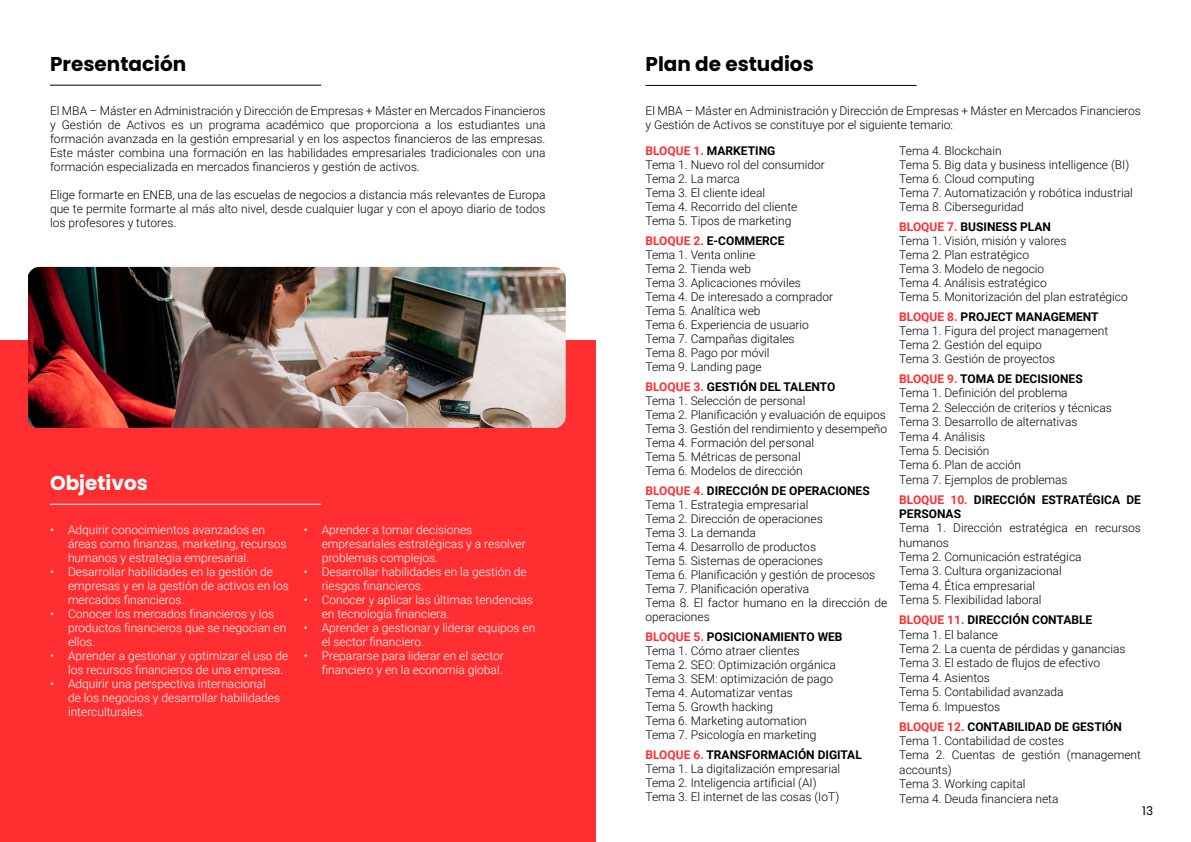
<style>
.page{position:relative;width:1191px;height:842px;background:#fff}
.page>*{position:absolute;margin:0;border:0;box-sizing:border-box;transform-origin:0 0}
.t1{font:700 20px "Poppins";color:#000}
.t2{font:700 20px "Poppins";color:#fff}
.t3{font:300 12px/14px "Roboto";color:#000}
.t4{font:300 12px/14px "Roboto";color:#fff}
.t5{font:700 12px/14px "Roboto";color:#000}
.t6{font:12px "Poppins";color:#000}
.s1{font-weight:700;color:#ff2f31}
.s2{font-weight:700}
.s3{color:#ff2f31}
</style>
<div class="page">
<hr style="left:645px;top:85px;width:271px;height:1px;background:#000">
<div style="left:0;top:340px;width:596px;height:502px;background:#ff2f31"></div>
<hr style="left:50px;top:85px;width:271px;height:1px;background:#000">
<hr style="left:50px;top:504px;width:271px;height:1px;background:#fff">
<img style="left:28px;top:267px;width:538px;height:161px">
<h1 class="t1" style="left:50px;top:52px;width:138px">Presentación</h1>
<p class="t3" style="left:50px;top:103px;width:497px;text-align:justify">El MBA – Máster en Administración y Dirección de Empresas + Máster en Mercados Financieros y Gestión de Activos es un programa académico que proporciona a los estudiantes una formación avanzada en la gestión empresarial y en los aspectos financieros de las empresas.<br>Este máster combina una formación en las habilidades empresariales tradicionales con una formación especializada en mercados financieros y gestión de activos.</p>
<p class="t3" style="left:50px;top:187px;width:497px;text-align:justify">Elige formarte en ENEB, una de las escuelas de negocios a distancia más relevantes de Europa que te permite formarte al más alto nivel, desde cualquier lugar y con el apoyo diario de todos los profesores y tutores.</p>
<h1 class="t2" style="left:50px;top:471px;width:99px">Objetivos</h1>
<p class="t4" style="left:68px;top:522px;width:220px;text-indent:-18px">• Adquirir conocimientos avanzados en áreas como finanzas, marketing, recursos humanos y estrategia empresarial.</p>
<p class="t4" style="left:68px;top:564px;width:222px;text-indent:-18px">• Desarrollar habilidades en la gestión de empresas y en la gestión de activos en los mercados financieros.</p>
<p class="t4" style="left:68px;top:606px;width:220px;text-indent:-18px">• Conocer los mercados financieros y los productos financieros que se negocian en ellos.</p>
<p class="t4" style="left:68px;top:648px;width:222px;text-indent:-18px">• Aprender a gestionar y optimizar el uso de los recursos financieros de una empresa.</p>
<p class="t4" style="left:68px;top:676px;width:214px;text-indent:-18px">• Adquirir una perspectiva internacional de los negocios y desarrollar habilidades interculturales.</p>
<p class="t4" style="left:322px;top:522px;width:206px;text-indent:-18px">• Aprender a tomar decisiones empresariales estratégicas y a resolver problemas complejos.</p>
<p class="t4" style="left:322px;top:564px;width:207px;text-indent:-18px">• Desarrollar habilidades en la gestión de riesgos financieros.</p>
<p class="t4" style="left:322px;top:592px;width:213px;text-indent:-18px">• Conocer y aplicar las últimas tendencias en tecnología financiera.</p>
<p class="t4" style="left:322px;top:620px;width:215px;text-indent:-18px">• Aprender a gestionar y liderar equipos en el sector financiero.</p>
<p class="t4" style="left:304px;top:648px;width:202px;text-align:right">• Prepararse para liderar en el sector financiero y en la economía global.</p>
<h1 class="t1" style="left:645px;top:52px;width:170px">Plan de estudios</h1>
<p class="t3" style="left:645px;top:103px;width:497px">El MBA – Máster en Administración y Dirección de Empresas + Máster en Mercados Financieros y Gestión de Activos se constituye por el siguiente temario:</p>
<p class="t3" style="left:645px;top:143px;width:181px"><span class="s1">BLOQUE 1.</span> <span class="s2">MARKETING<br></span>Tema 1. Nuevo rol del consumidor<br>Tema 2. La marca<br>Tema 3. El cliente ideal<br>Tema 4. Recorrido del cliente<br>Tema 5. Tipos de marketing</p>
<p class="t3" style="left:645px;top:233px;width:189px"><span class="s1">BLOQUE 2.</span> <span class="s2">E-COMMERCE<br></span>Tema 1. Venta online<br>Tema 2. Tienda web<br>Tema 3. Aplicaciones móviles<br>Tema 4. De interesado a comprador<br>Tema 5. Analítica web<br>Tema 6. Experiencia de usuario<br>Tema 7. Campañas digitales<br>Tema 8. Pago por móvil<br>Tema 9. Landing page</p>
<p class="t3" style="left:645px;top:379px;width:243px"><span class="s1">BLOQUE 3.</span> <span class="s2">GESTIÓN DEL TALENTO<br></span>Tema 1. Selección de personal<br>Tema 2. Planificación y evaluación de equipos Tema 3. Gestión del rendimiento y desempeño Tema 4. Formación del personal<br>Tema 5. Métricas de personal<br>Tema 6. Modelos de dirección</p>
<p class="t3" style="left:645px;top:483px;width:243px"><span class="s1">BLOQUE 4.</span> <span class="s2">DIRECCIÓN DE OPERACIONES<br></span>Tema 1. Estrategia empresarial<br>Tema 2. Dirección de operaciones<br>Tema 3. La demanda<br>Tema 4. Desarrollo de productos<br>Tema 5. Sistemas de operaciones<br>Tema 6. Planificación y gestión de procesos<br>Tema 7. Planificación operativa<br>Tema 8. El factor humano en la dirección de operaciones</p>
<p class="t3" style="left:645px;top:629px;width:199px"><span class="s1">BLOQUE 5.</span> <span class="s2">POSICIONAMIENTO WEB<br></span>Tema 1. Cómo atraer clientes<br>Tema 2. SEO: Optimización orgánica<br>Tema 3. SEM: optimización de pago<br>Tema 4. Automatizar ventas<br>Tema 5. Growth hacking<br>Tema 6. Marketing automation<br>Tema 7. Psicología en marketing</p>
<p class="t3" style="left:645px;top:747px;width:218px"><span class="s1">BLOQUE 6.</span> <span class="s2">TRANSFORMACIÓN DIGITAL </span>Tema 1. La digitalización empresarial Tema 2. Inteligencia artificial (AI)<br>Tema 3. El internet de las cosas (IoT)</p>
<p class="t3" style="left:899px;top:143px;width:235px">Tema 4. Blockchain<br>Tema 5. Big data y business intelligence (BI)<br>Tema 6. Cloud computing<br>Tema 7. Automatización y robótica industrial<br>Tema 8. Ciberseguridad</p>
<p class="t3" style="left:899px;top:219px;width:230px"><span class="s1">BLOQUE 7.</span> <span class="s2">BUSINESS PLAN<br></span>Tema 1. Visión, misión y valores<br>Tema 2. Plan estratégico<br>Tema 3. Modelo de negocio<br>Tema 4. Análisis estratégico<br>Tema 5. Monitorización del plan estratégico</p>
<p class="t3" style="left:899px;top:309px;width:210px"><span class="s1">BLOQUE 8.</span> <span class="s2">PROJECT MANAGEMENT<br></span>Tema 1. Figura del project management<br>Tema 2. Gestión del equipo<br>Tema 3. Gestión de proyectos</p>
<p class="t3" style="left:899px;top:371px;width:214px;line-height:14.4px"><span class="s1">BLOQUE 9.</span> <span class="s2">TOMA DE DECISIONES<br></span>Tema 1. Definición del problema<br>Tema 2. Selección de criterios y técnicas<br>Tema 3. Desarrollo de alternativas<br>Tema 4. Análisis<br>Tema 5. Decisión<br>Tema 6. Plan de acción<br>Tema 7. Ejemplos de problemas</p>
<p class="t5" style="left:899px;top:492px;width:243px"><span class="s3">BLOQUE 10.</span> DIRECCIÓN ESTRATÉGICA DE<br>PERSONAS</p>
<p class="t3" style="left:899px;top:520px;width:243px;line-height:14.4px">Tema 1. Dirección estratégica en recursos humanos<br>Tema 2. Comunicación estratégica<br>Tema 3. Cultura organizacional<br>Tema 4. Ética empresarial<br>Tema 5. Flexibilidad laboral</p>
<p class="t3" style="left:899px;top:612px;width:228px;line-height:14.4px"><span class="s1">BLOQUE 11.</span> <span class="s2">DIRECCIÓN CONTABLE<br></span>Tema 1. El balance<br>Tema 2. La cuenta de pérdidas y ganancias<br>Tema 3. El estado de flujos de efectivo<br>Tema 4. Asientos<br>Tema 5. Contabilidad avanzada<br>Tema 6. Impuestos</p>
<p class="t3" style="left:899px;top:719px;width:243px;line-height:14.4px"><span class="s1">BLOQUE 12.</span> <span class="s2">CONTABILIDAD DE GESTIÓN<br></span>Tema 1. Contabilidad de costes<br>Tema 2. Cuentas de gestión (management accounts)<br>Tema 3. Working capital<br>Tema 4. Deuda financiera neta</p>
<p class="t6" style="left:1142px;top:803px;width:12px">13</p>
</div>
